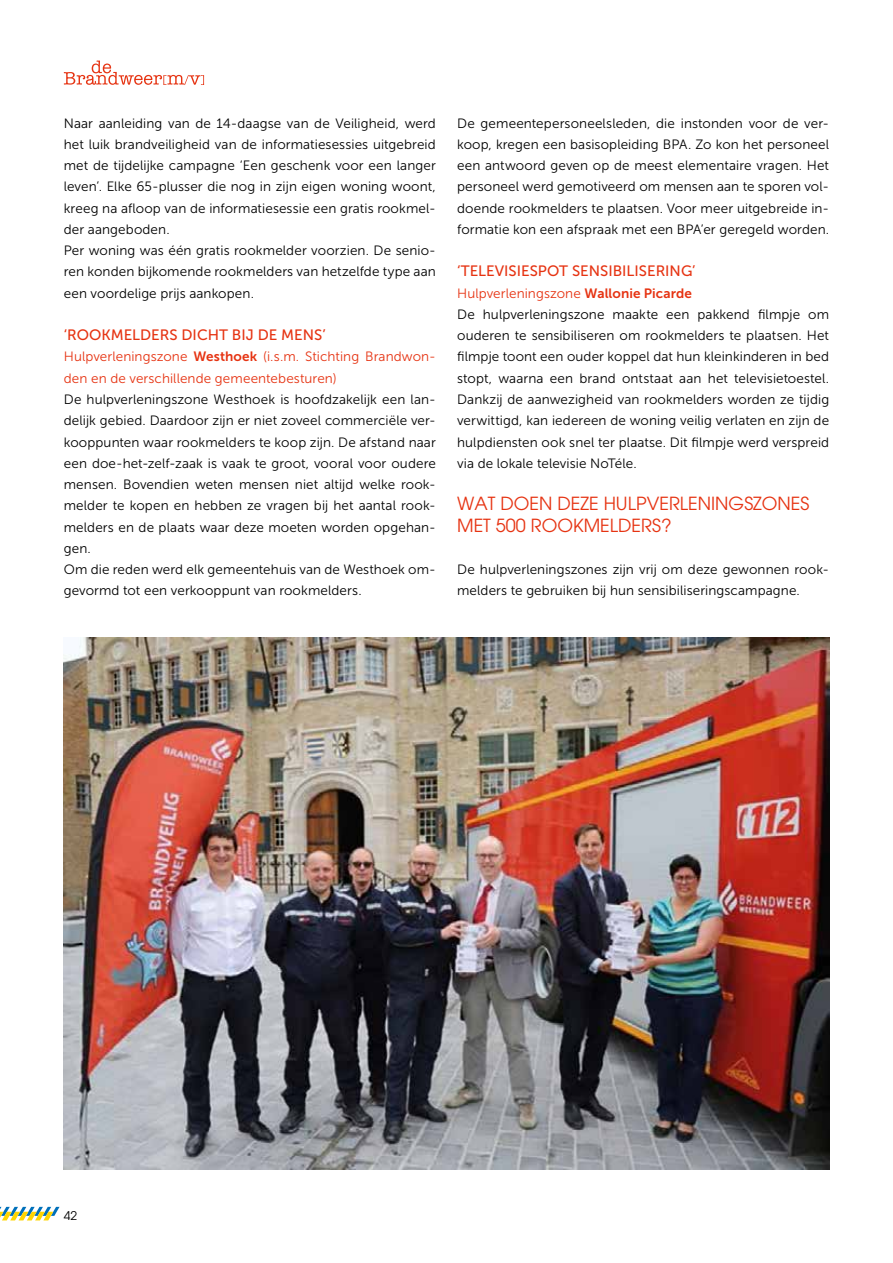
<style>
.page{position:relative;width:893px;height:1263px;background:#fff}
.page>*{position:absolute;margin:0;border:0;box-sizing:border-box;transform-origin:0 0}
.t1{font:18px/21.3px "Avant Garde";color:#e63312}
.t2{font:15px "Museo Sans 500";color:#e63312}
.t3{font:13.5px/21.3px "Museo Sans 300";letter-spacing:.01em;color:#000}
.t4{font:13.5px/21.3px "Museo Sans 300";letter-spacing:.01em;color:#e63312}
.t5{font:12px "Avant Garde";color:#000}
.s1{font-family:"Museo Sans 700"}
.s2{color:#e63312}
.s3{font-family:"Museo Sans 700";color:#e63312}
</style>
<div class="page">
<svg style="left:0;top:1207px;width:60px;height:13px"></svg>
<svg style="left:64px;top:61px;width:140px;height:24px"></svg>
<img style="left:64px;top:638px;width:765px;height:531px">
<p class="t3" style="left:64px;top:112px;width:374px">Naar aanleiding van de 14-daagse van de Veiligheid, werd het luik brandveiligheid van de informatiesessies uitgebreid met de tijdelijke campagne ‘Een geschenk voor een langer leven’. Elke 65-plusser die nog in zijn eigen woning woont, kreeg na afloop van de informatiesessie een gratis rookmel&shy;der aangeboden.<br>Per woning was één gratis rookmelder voorzien. De senio&shy;ren konden bijkomende rookmelders van hetzelfde type aan een voordelige prijs aankopen.</p>
<p class="t2" style="left:64px;top:327px;width:263px">‘ROOKMELDERS DICHT BIJ DE MENS’</p>
<p class="t4" style="left:64px;top:346px;width:374px">Hulpverleningszone <span class="s1">Westhoek</span> (i.s.m. Stichting Brandwon&shy;den en de verschillende gemeentebesturen)</p>
<p class="t3" style="left:64px;top:389px;width:374px">De hulpverleningszone Westhoek is hoofdzakelijk een lan&shy;delijk gebied. Daardoor zijn er niet zoveel commerciële ver&shy;kooppunten waar rookmelders te koop zijn. De afstand naar een doe-het-zelf-zaak is vaak te groot, vooral voor oudere mensen. Bovendien weten mensen niet altijd welke rook&shy;melder te kopen en hebben ze vragen bij het aantal rook&shy;melders en de plaats waar deze moeten worden opgehan&shy;gen.<br>Om die reden werd elk gemeentehuis van de Westhoek om&shy;gevormd tot een verkooppunt van rookmelders.</p>
<p class="t3" style="left:457px;top:112px;width:374px;text-align:justify">De gemeentepersoneelsleden, die instonden voor de ver&shy;koop, kregen een basisopleiding BPA. Zo kon het personeel een antwoord geven op de meest elementaire vragen. Het personeel werd gemotiveerd om mensen aan te sporen vol&shy;doende rookmelders te plaatsen. Voor meer uitgebreide in&shy;formatie kon een afspraak met een BPA’er geregeld worden.</p>
<p class="t2" style="left:457px;top:263px;width:240px">‘TELEVISIESPOT SENSIBILISERING’</p>
<p class="t3" style="left:457px;top:282px;width:374px"><span class="s2">Hulpverleningszone</span> <span class="s3">Wallonie Picarde<br></span>De hulpverleningszone maakte een pakkend filmpje om ouderen te sensibiliseren om rookmelders te plaatsen. Het filmpje toont een ouder koppel dat hun kleinkinderen in bed stopt, waarna een brand ontstaat aan het televisietoestel.<br>Dankzij de aanwezigheid van rookmelders worden ze tijdig verwittigd, kan iedereen de woning veilig verlaten en zijn de hulpdiensten ook snel ter plaatse. Dit filmpje werd verspreid via de lokale televisie NoTéle.</p>
<h1 class="t1" style="left:457px;top:493px;width:354px">WAT DOEN DEZE HULPVERLENINGSZONES<br>MET 500 ROOKMELDERS?</h1>
<p class="t3" style="left:457px;top:559px;width:374px">De hulpverleningszones zijn vrij om deze gewonnen rook&shy;melders te gebruiken bij hun sensibiliseringscampagne.</p>
<p class="t5" style="left:64px;top:1209px;width:15px">42</p>
</div>
